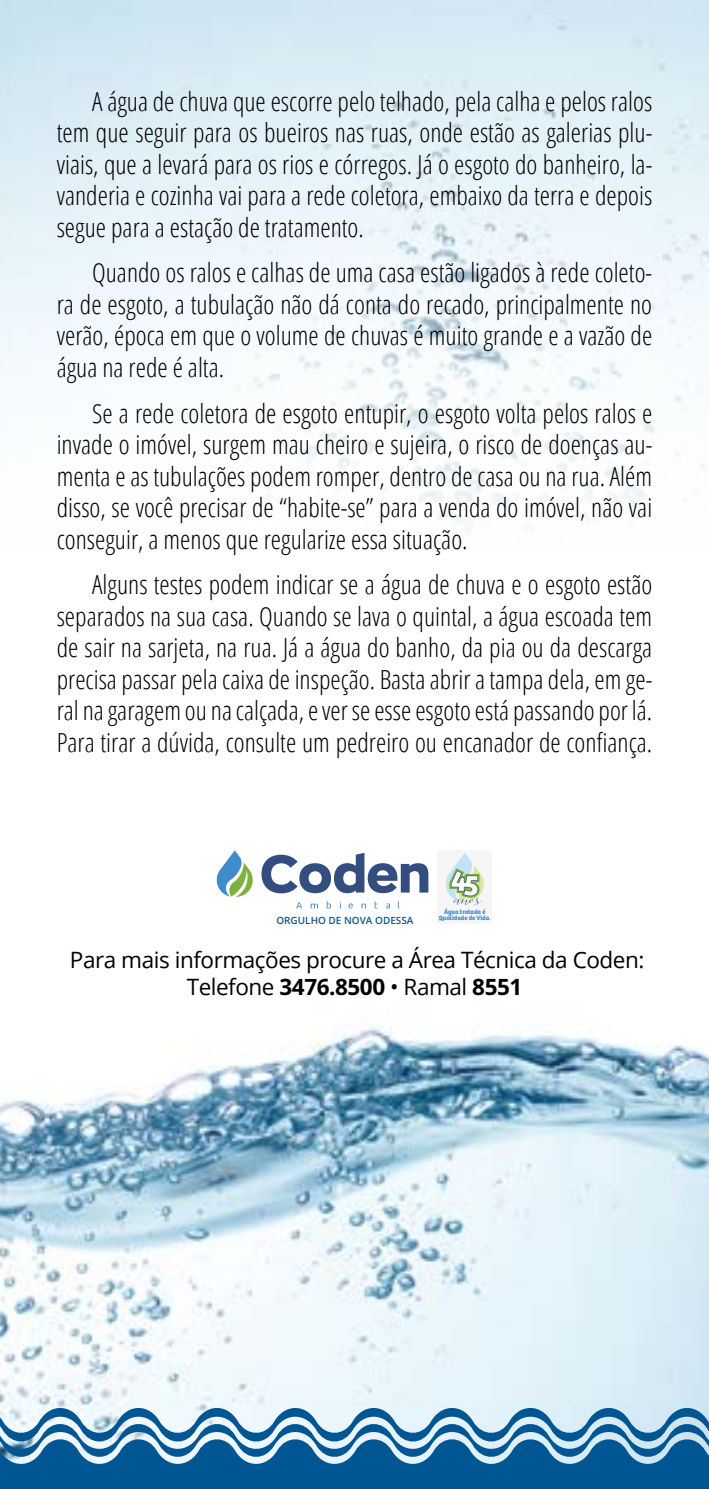
<style>
.page{position:relative;width:709px;height:1489px;background:#fff}
.page>*{position:absolute;margin:0;border:0;box-sizing:border-box;transform-origin:0 0}
.t1{font:300 condensed 26.25px/31.5px "Open Sans";color:#000;text-align:justify}
.t2{font:22.5px/27px "Open Sans";letter-spacing:-.02em;color:#000;text-align:center}
.t3{font:600 10px "Open Sans";color:#135685}
.t4{font:700 6.5px/6px "Bree";color:#3e8aca;text-align:center}
.s1{font-weight:700}
</style>
<div class="page">
<img style="left:0;top:0;width:709px;height:531px">
<img style="left:0;top:1026px;width:709px;height:377px">
<svg style="left:217px;top:850px;width:36px;height:46px"></svg>
<svg style="left:261px;top:853px;width:167px;height:40px"></svg>
<svg style="left:296px;top:902px;width:6px;height:6px"></svg>
<svg style="left:311px;top:903px;width:7px;height:5px"></svg>
<svg style="left:327px;top:901px;width:4px;height:7px"></svg>
<svg style="left:348px;top:903px;width:5px;height:5px"></svg>
<svg style="left:361px;top:903px;width:5px;height:5px"></svg>
<svg style="left:374px;top:901px;width:3px;height:7px"></svg>
<svg style="left:386px;top:903px;width:4px;height:5px"></svg>
<div style="left:437px;top:850px;width:55px;height:74px;background:#f6f6f6"></div>
<svg style="left:446px;top:853px;width:38px;height:52px"></svg>
<svg style="left:0;top:1403px;width:709px;height:85px;background:#5792ba"></svg>
<p class="t1" style="left:57px;top:84px;width:597px;text-indent:35px">A água de chuva que escorre pelo telhado, pela calha e pelos ralos tem que seguir para os bueiros nas ruas, onde estão as galerias plu&shy;viais, que a levará para os rios e córregos. Já o esgoto do banheiro, la&shy;vanderia e cozinha vai para a rede coletora, embaixo da terra e depois segue para a estação de tratamento.</p>
<p class="t1" style="left:57px;top:256px;width:597px;text-indent:35px">Quando os ralos e calhas de uma casa estão ligados à rede coleto&shy;ra de esgoto, a tubulação não dá conta do recado, principalmente no verão, época em que o volume de chuvas é muito grande e a vazão de água na rede é alta.</p>
<p class="t1" style="left:57px;top:396px;width:597px;text-indent:35px">Se a rede coletora de esgoto entupir, o esgoto volta pelos ralos e invade o imóvel, surgem mau cheiro e sujeira, o risco de doenças au&shy;menta e as tubulações podem romper, dentro de casa ou na rua. Além disso, se você precisar de “habite-se” para a venda do imóvel, não vai conseguir, a menos que regularize essa situação.</p>
<p class="t1" style="left:57px;top:568px;width:597px;text-indent:35px">Alguns testes podem indicar se a água de chuva e o esgoto estão separados na sua casa. Quando se lava o quintal, a água escoada tem de sair na sarjeta, na rua. Já a água do banho, da pia ou da descarga precisa passar pela caixa de inspeção. Basta abrir a tampa dela, em ge&shy;ral na garagem ou na calçada, e ver se esse esgoto está passando por lá.<br>Para tirar a dúvida, consulte um pedreiro ou encanador de confiança.</p>
<p class="t3" style="left:276px;top:913px;width:139px">ORGULHO DE NOVA ODESSA</p>
<p class="t4" style="left:439px;top:908px;width:54px">Água tratada é<br>Qualidade de Vida.</p>
<p class="t2" style="left:70px;top:946px;width:576px">Para mais informações procure a Área Técnica da Coden:<br>Telefone <span class="s1">3476.8500</span> • Ramal <span class="s1">8551</span></p>
</div>
